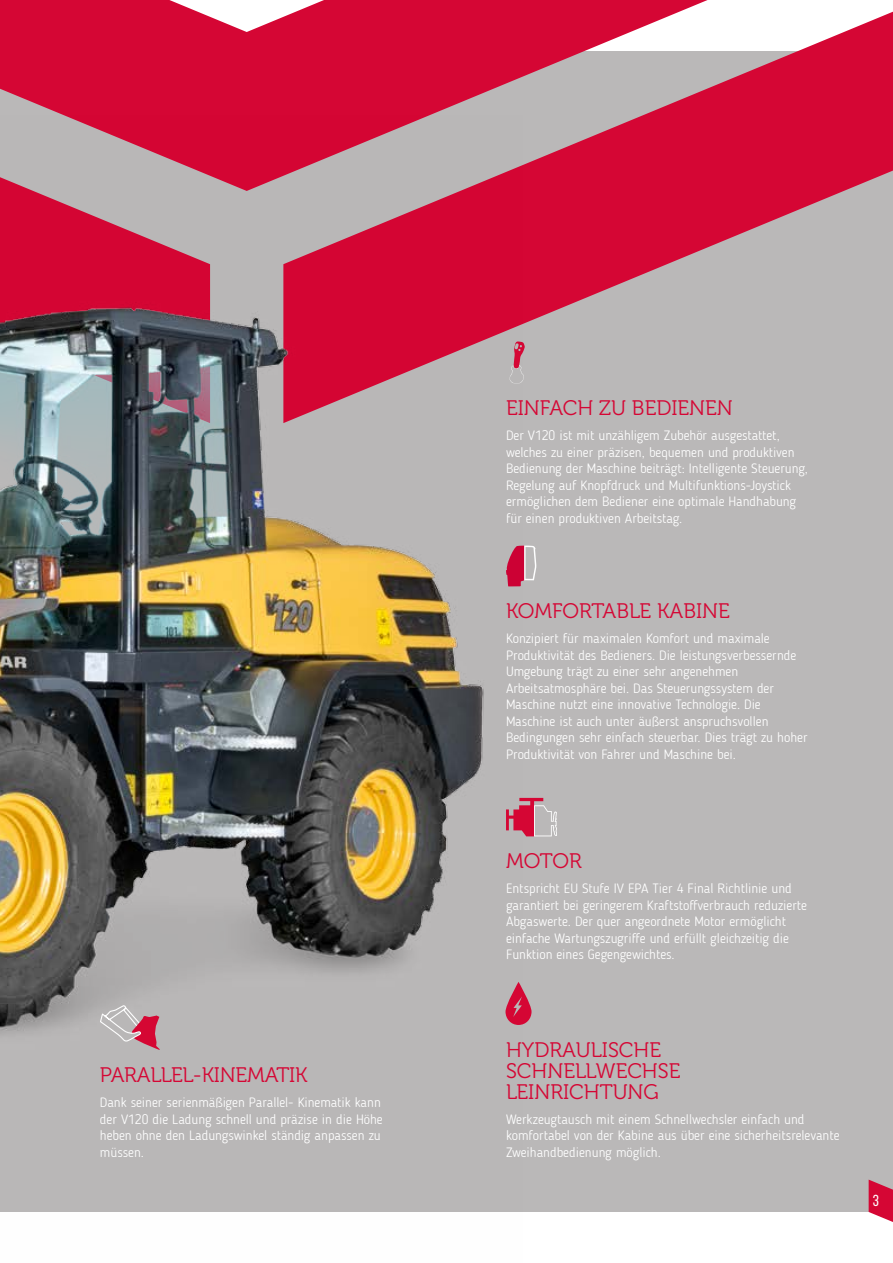
<style>
.page{position:relative;width:893px;height:1263px;background:#fff}
.page>*{position:absolute;margin:0;border:0;box-sizing:border-box;transform-origin:0 0}
.t1{font:21px/21px "Museo 300";color:#d50634}
.t2{font:15.9px "Bebas Neue";color:#fff}
.t3{font:300 13.5px/16.5px "Blogger Sans";color:#fff}
</style>
<div class="page">
<div style="left:0;top:51px;width:893px;height:1161px;background:#bab8b8"></div>
<svg style="left:523px;top:12px;width:370px;height:312px;fill:#d50634"></svg>
<svg style="left:0;top:0;width:708px;height:191px;fill:#d50634"></svg>
<img style="left:0;top:115px;width:523px;height:919px">
<svg style="left:506px;top:546px;width:30px;height:40px"></svg>
<svg style="left:505px;top:982px;width:26px;height:43px"></svg>
<svg style="left:100px;top:1005px;width:60px;height:45px"></svg>
<svg style="left:506px;top:798px;width:51px;height:38px"></svg>
<svg style="left:509px;top:341px;width:16px;height:43px"></svg>
<svg style="left:869px;top:1179px;width:24px;height:43px"></svg>
<h1 class="t1" style="left:100px;top:1065px;width:209px">PARALLEL-KINEMATIK</h1>
<p class="t3" style="left:100px;top:1094px;width:284px">Dank seiner serienmäßigen Parallel- Kinematik kann der V120 die Ladung schnell und präzise in die Höhe heben ohne den Ladungswinkel ständig anpassen zu müssen.</p>
<h1 class="t1" style="left:506px;top:398px;width:228px">EINFACH ZU BEDIENEN</h1>
<p class="t3" style="left:506px;top:427px;width:303px">Der V120 ist mit unzähligem Zubehör ausgestattet, welches zu einer präzisen, bequemen und produktiven Bedienung der Maschine beiträgt: Intelligente Steuerung, Regelung auf Knopfdruck und Multifunktions-Joystick ermöglichen dem Bediener eine optimale Handhabung für einen produktiven Arbeitstag.</p>
<h1 class="t1" style="left:506px;top:601px;width:225px">KOMFORTABLE KABINE</h1>
<p class="t3" style="left:506px;top:630px;width:303px">Konzipiert für maximalen Komfort und maximale Produktivität des Bedieners. Die leistungsverbessernde Umgebung trägt zu einer sehr angenehmen Arbeitsatmosphäre bei. Das Steuerungssystem der Maschine nutzt eine innovative Technologie. Die Maschine ist auch unter äußerst anspruchsvollen Bedingungen sehr einfach steuerbar. Dies trägt zu hoher Produktivität von Fahrer und Maschine bei.</p>
<h1 class="t1" style="left:506px;top:851px;width:77px">MOTOR</h1>
<p class="t3" style="left:506px;top:880px;width:303px">Entspricht EU Stufe IV EPA Tier 4 Final Richtlinie und garantiert bei geringerem Kraftstoffverbrauch reduzierte Abgaswerte. Der quer angeordnete Motor ermöglicht einfache Wartungszugriffe und erfüllt gleichzeitig die Funktion eines Gegengewichtes.</p>
<h1 class="t1" style="left:506px;top:1039px;width:176px">HYDRAULISCHE<br>SCHNELLWECHSE<br>LEINRICHTUNG</h1>
<p class="t3" style="left:506px;top:1111px;width:335px">Werkzeugtausch mit einem Schnellwechsler einfach und komfortabel von der Kabine aus über eine sicherheitsrelevante<br>Zweihandbedienung möglich.</p>
<p class="t2" style="left:873px;top:1192px;width:8px">3</p>
</div>
